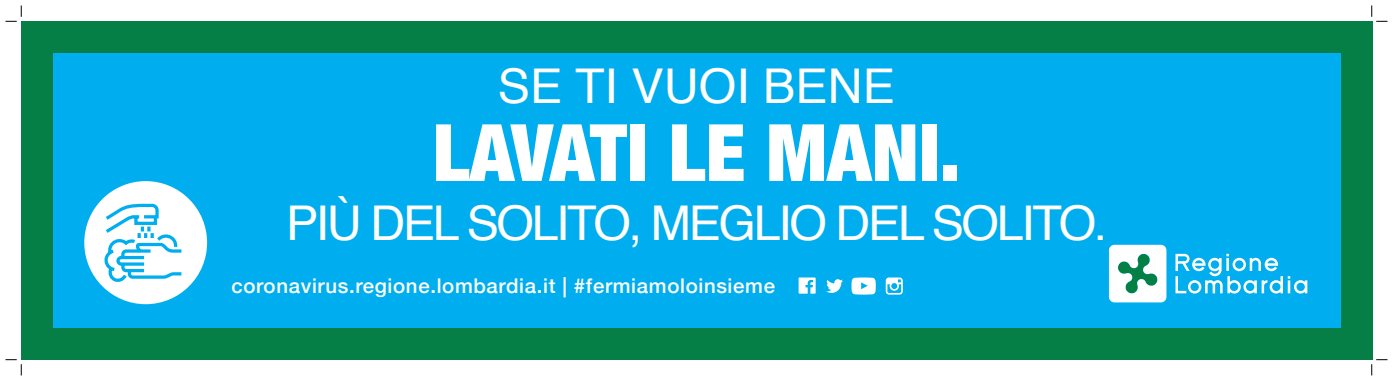
<style>
.page{position:relative;width:1393px;height:381px;background:#fff}
.page>*{position:absolute;margin:0;border:0;box-sizing:border-box;transform-origin:0 0}
.t1{font:900 condensed 79.05px "Helvetica Neue";color:#fff}
.t2{font:47.78px "Helvetica";letter-spacing:-.05em;color:#fff}
.t3{font:47.78px "Helvetica";color:#fff}
.t4{font:500 20.25px "Helvetica Neue";letter-spacing:.03em;color:#fff}
</style>
<div class="page">
<div style="left:53px;top:37px;width:1303px;height:308px;background:#00aeef"></div>
<div style="left:21px;top:21px;width:1350px;height:32px;background:#057f46"></div>
<div style="left:21px;top:328px;width:1350px;height:31px;background:#057f46"></div>
<div style="left:1340px;top:21px;width:32px;height:338px;background:#057f46"></div>
<div style="left:21px;top:21px;width:32px;height:338px;background:#057f46"></div>
<svg style="left:1109px;top:244px;width:57px;height:58px"></svg>
<svg style="left:1175px;top:253px;width:132px;height:40px"></svg>
<div style="left:84px;top:181px;width:123px;height:122px;background:#fff;border-radius:50%"></div>
<svg style="left:826px;top:279px;width:17px;height:13px"></svg>
<svg style="left:885px;top:277px;width:18px;height:17px"></svg>
<svg style="left:798px;top:277px;width:17px;height:16px"></svg>
<svg style="left:851px;top:277px;width:24px;height:17px"></svg>
<svg style="left:104px;top:203px;width:78px;height:79px"></svg>
<svg style="left:6px;top:6px;width:16px;height:16px"></svg>
<svg style="left:6px;top:359px;width:16px;height:16px"></svg>
<svg style="left:1371px;top:6px;width:16px;height:16px"></svg>
<svg style="left:1371px;top:358px;width:16px;height:17px"></svg>
<h2 class="t3" style="left:498px;top:49px;width:399px">SE TI VUOI BENE</h2>
<h1 class="t1" style="left:432px;top:87px;width:529px">LAVATI LE MANI.</h1>
<h2 class="t2" style="left:286px;top:186px;width:822px">PIÙ DEL SOLITO, MEGLIO DEL SOLITO.</h2>
<p class="t4" style="left:231px;top:269px;width:545px">coronavirus.regione.lombardia.it | #fermiamoloinsieme</p>
</div>
